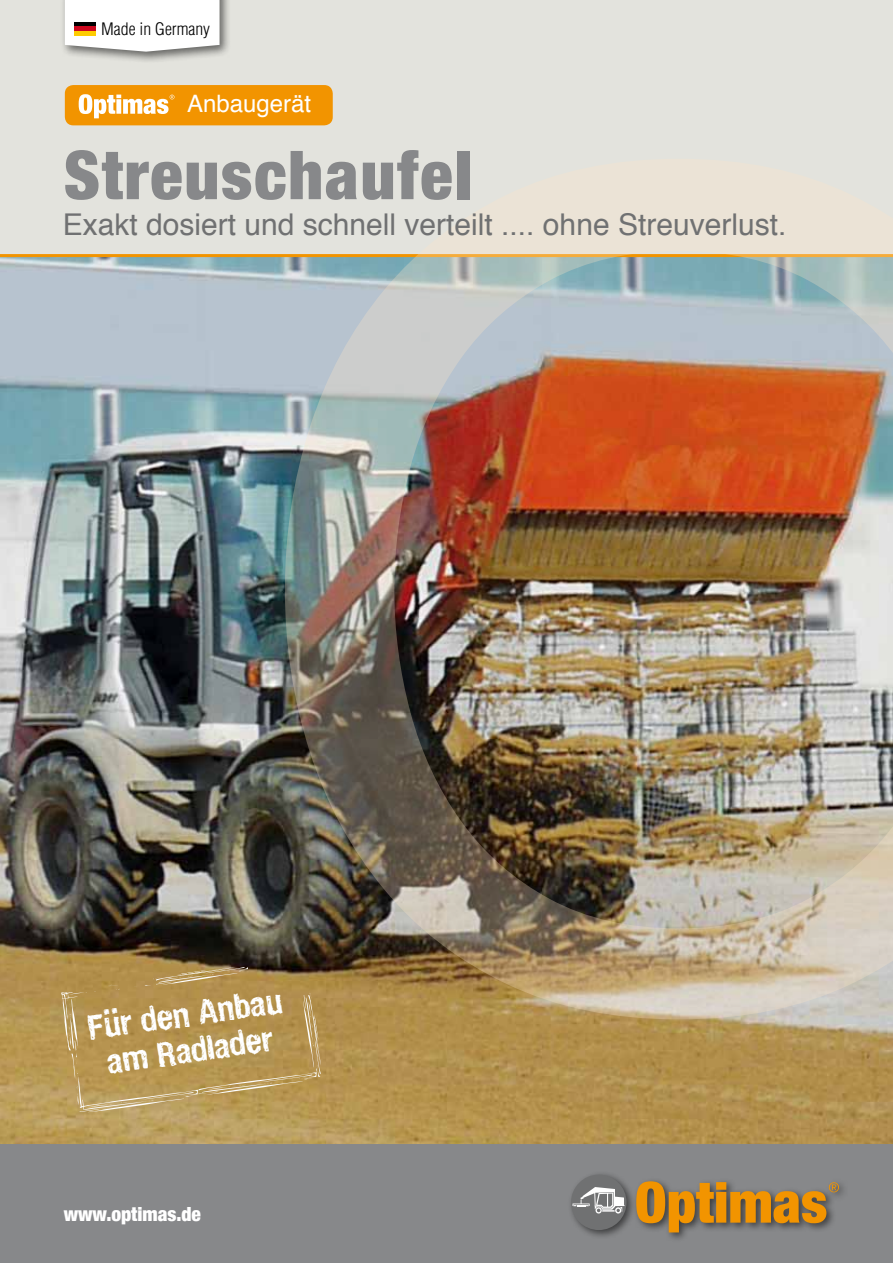
<style>
.page{position:relative;width:893px;height:1263px;background:#fff}
.page>*{position:absolute;margin:0;border:0;box-sizing:border-box;transform-origin:0 0}
.t1{font:900 condensed 67.5px "Helvetica Neue";letter-spacing:.025em;color:#87888a}
.t2{font:33.6px/36.3px "Hand Vetica";color:#fff;text-align:center}
.t3{font:30px "Helvetica";color:#707172}
.t4{font:24px "Helvetica";color:#fff}
.t5{font:900 condensed 19.5px "Helvetica Neue";color:#fff}
.t6{font:300 condensed 16.8px "Helvetica";color:#000;scale:1.05 1}
</style>
<div class="page">
<img style="left:0;top:257px;width:893px;height:887px">
<div style="left:0;top:0;width:893px;height:256px;background:#e3e3dd"></div>
<hr style="left:0;top:254px;width:893px;height:3px;background:#f29400">
<div style="left:0;top:1144px;width:893px;height:119px;background:#87888a"></div>
<div style="left:61px;top:0;width:171px;height:63px;background:#000;opacity:.55"></div>
<svg style="left:65px;top:0;width:155px;height:52px"></svg>
<div style="left:74px;top:22px;width:21px;height:5px;background:#000"></div>
<hr style="left:74px;top:27px;width:21px;height:4px;background:#cd071e">
<div style="left:74px;top:31px;width:21px;height:5px;background:#fecc00"></div>
<div style="left:567px;top:1171px;width:282px;height:71px;background:#000;opacity:.55"></div>
<div style="left:571px;top:1174px;width:55px;height:56px;background:#707172;border-radius:50%"></div>
<svg style="left:573px;top:1187px;width:51px;height:26px"></svg>
<svg style="left:636px;top:1181px;width:203px;height:51px"></svg>
<img style="left:285px;top:254px;width:608px;height:765px">
<div style="left:65px;top:85px;width:268px;height:40px;background:#f29400;border-radius:9px"></div>
<svg style="left:79px;top:94px;width:95px;height:24px"></svg>
<svg style="left:61px;top:967px;width:260px;height:145px"></svg>
<p class="t6" style="left:101px;top:19px;width:105px">Made in Germany</p>
<p class="t4" style="left:187px;top:85px;width:126px">Anbaugerät</p>
<h1 class="t1" style="left:64px;top:120px;width:409px">Streuschaufel</h1>
<p class="t3" style="left:63px;top:202px;width:725px">Exakt dosiert und schnell verteilt .... ohne Streuverlust.</p>
<p class="t2" style="left:85px;top:1009px;width:197px;rotate:-8deg">Für den Anbau am Radlader</p>
<p class="t5" style="left:64px;top:1198px;width:139px">www.optimas.de</p>
</div>
